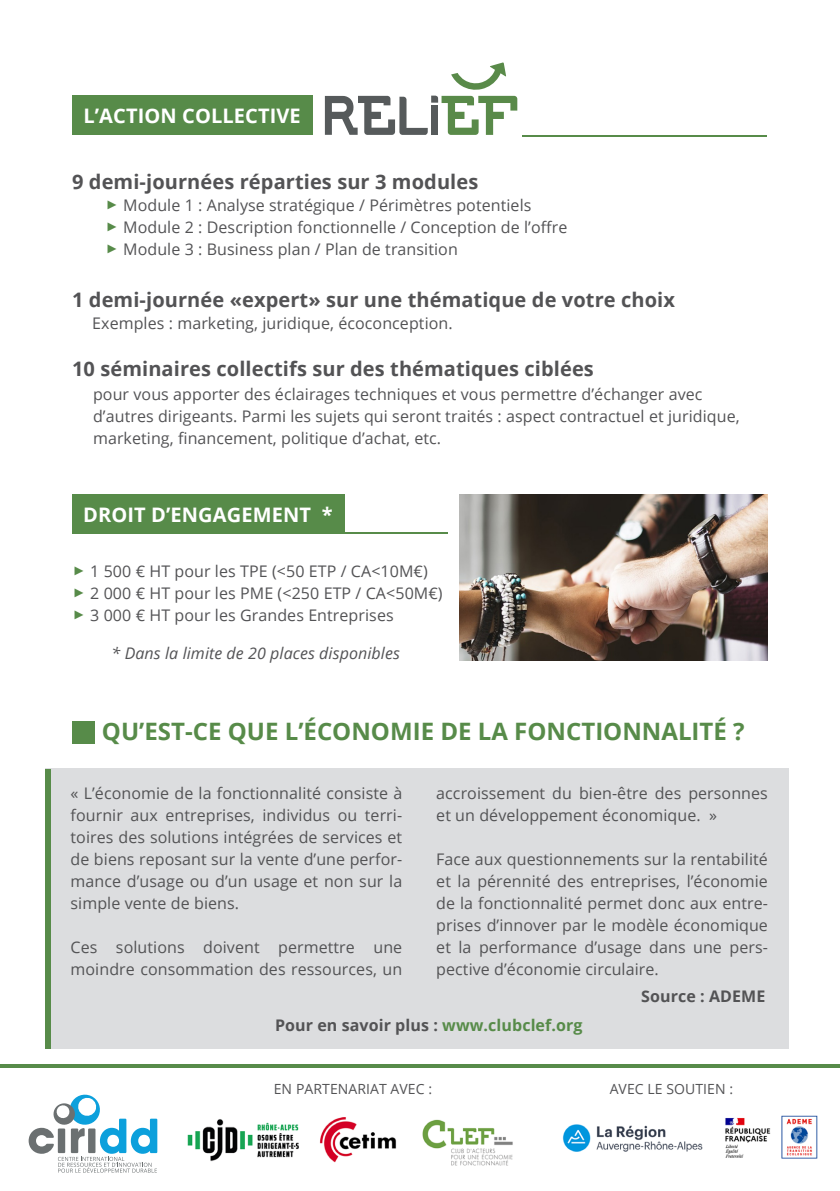
<style>
.page{position:relative;width:840px;height:1191px;background:#fff}
.page>*{position:absolute;margin:0;border:0;box-sizing:border-box;transform-origin:0 0}
.t1{font:700 24px "Open Sans";color:#578b49}
.liste_à_puces{font:700 20px "Open Sans";letter-spacing:.005em;color:#535355}
.t2{font:700 20px "Open Sans";letter-spacing:.005em;color:#fff}
.liste_à_puces-2{font:16px/22px "Open Sans";letter-spacing:.005em;color:#535355}
.liste_à_puces-3{font:700 16px "Open Sans";letter-spacing:.005em;color:#535355}
.t3{font:italic 16px "Open Sans";letter-spacing:.005em;color:#535355}
.t4{font:14px "Open Sans";letter-spacing:.005em;color:#535355}
.s1{color:#578b49}
</style>
<div class="page">
<div style="left:45px;top:768px;width:742px;height:281px;background:#dcdddf"></div>
<div style="left:45px;top:769px;width:6px;height:280px;background:#578b49"></div>
<div style="left:72px;top:721px;width:23px;height:23px;background:#578b49"></div>
<hr style="left:0;top:1064px;width:839px;height:4px;background:#578b49">
<svg style="left:29px;top:1094px;width:128px;height:78px"></svg>
<img style="left:187px;top:1115px;width:631px;height:51px">
<div style="left:72px;top:494px;width:272px;height:40px;background:#578b49"></div>
<img style="left:459px;top:494px;width:308px;height:166px">
<div style="left:72px;top:95px;width:240px;height:40px;background:#578b49"></div>
<svg style="left:325px;top:62px;width:192px;height:73px"></svg>
<div style="left:431px;top:105px;width:7px;height:30px;background:#565a5b"></div>
<hr style="left:522px;top:135px;width:244px;height:1px;background:#578b49">
<hr style="left:203px;top:532px;width:244px;height:1px;background:#578b49">
<p class="t2" style="left:83px;top:101px;width:219px">L’ACTION COLLECTIVE</p>
<p class="liste_à_puces" style="left:72px;top:167px;width:407px">9 demi-journées réparties sur 3 modules</p>
<p class="liste_à_puces-2" style="left:106px;top:193px;width:426px"><span class="s1">▸</span> Module 1 : Analyse stratégique / Périmètres potentiels</p>
<p class="liste_à_puces-2" style="left:106px;top:215px;width:462px"><span class="s1">▸</span> Module 2 : Description fonctionnelle / Conception de l’offre</p>
<p class="liste_à_puces-2" style="left:106px;top:237px;width:353px"><span class="s1">▸</span> Module 3 : Business plan / Plan de transition</p>
<p class="liste_à_puces" style="left:72px;top:286px;width:604px">1 demi-journée «expert» sur une thématique de votre choix</p>
<p class="liste_à_puces-2" style="left:92px;top:312px;width:362px">Exemples : marketing, juridique, écoconception.</p>
<p class="liste_à_puces" style="left:72px;top:354px;width:523px">10 séminaires collectifs sur des thématiques ciblées</p>
<p class="liste_à_puces-2" style="left:93px;top:382px;width:647px">pour vous apporter des éclairages techniques et vous permettre d’échanger avec d’autres dirigeants. Parmi les sujets qui seront traités : aspect contractuel et juridique, marketing, financement, politique d’achat, etc.</p>
<p class="t2" style="left:83px;top:500px;width:251px">DROIT D’ENGAGEMENT *</p>
<p class="liste_à_puces-2" style="left:73px;top:560px;width:356px"><span class="s1">▸</span> 1 500 € HT pour les TPE (&lt;50 ETP / CA&lt;10M€)</p>
<p class="liste_à_puces-2" style="left:73px;top:582px;width:371px"><span class="s1">▸</span> 2 000 € HT pour les PME (&lt;250 ETP / CA&lt;50M€)</p>
<p class="liste_à_puces-2" style="left:73px;top:604px;width:322px"><span class="s1">▸</span> 3 000 € HT pour les Grandes Entreprises</p>
<p class="t3" style="left:111px;top:641px;width:289px">* Dans la limite de 20 places disponibles</p>
<p class="t1" style="left:102px;top:714px;width:643px">QU’EST-CE QUE L’ÉCONOMIE DE LA FONCTIONNALITÉ ?</p>
<p class="liste_à_puces-2" style="left:71px;top:782px;width:333px;text-align:justify">« L’économie de la fonctionnalité consiste à fournir aux entreprises, individus ou terri&shy;toires des solutions intégrées de services et de biens reposant sur la vente d’une perfor&shy;mance d’usage ou d’un usage et non sur la simple vente de biens.</p>
<p class="liste_à_puces-2" style="left:71px;top:936px;width:333px">Ces solutions doivent permettre une moindre consommation des ressources, un</p>
<p class="liste_à_puces-2" style="left:436px;top:782px;width:333px">accroissement du bien-être des personnes et un développement économique. »</p>
<p class="liste_à_puces-2" style="left:436px;top:848px;width:333px;text-align:justify">Face aux questionnements sur la rentabilité et la pérennité des entreprises, l’économie de la fonctionnalité permet donc aux entre&shy;prises d’innover par le modèle économique et la performance d’usage dans une pers&shy;pective d’économie circulaire.</p>
<p class="liste_à_puces-3" style="left:641px;top:984px;width:125px">Source : ADEME</p>
<p class="liste_à_puces-3" style="left:275px;top:1014px;width:309px">Pour en savoir plus : <span class="s1">www.clubclef.org</span></p>
<p class="t4" style="left:273px;top:1079px;width:160px">EN PARTENARIAT AVEC :</p>
<p class="t4" style="left:609px;top:1079px;width:125px">AVEC LE SOUTIEN :</p>
</div>
